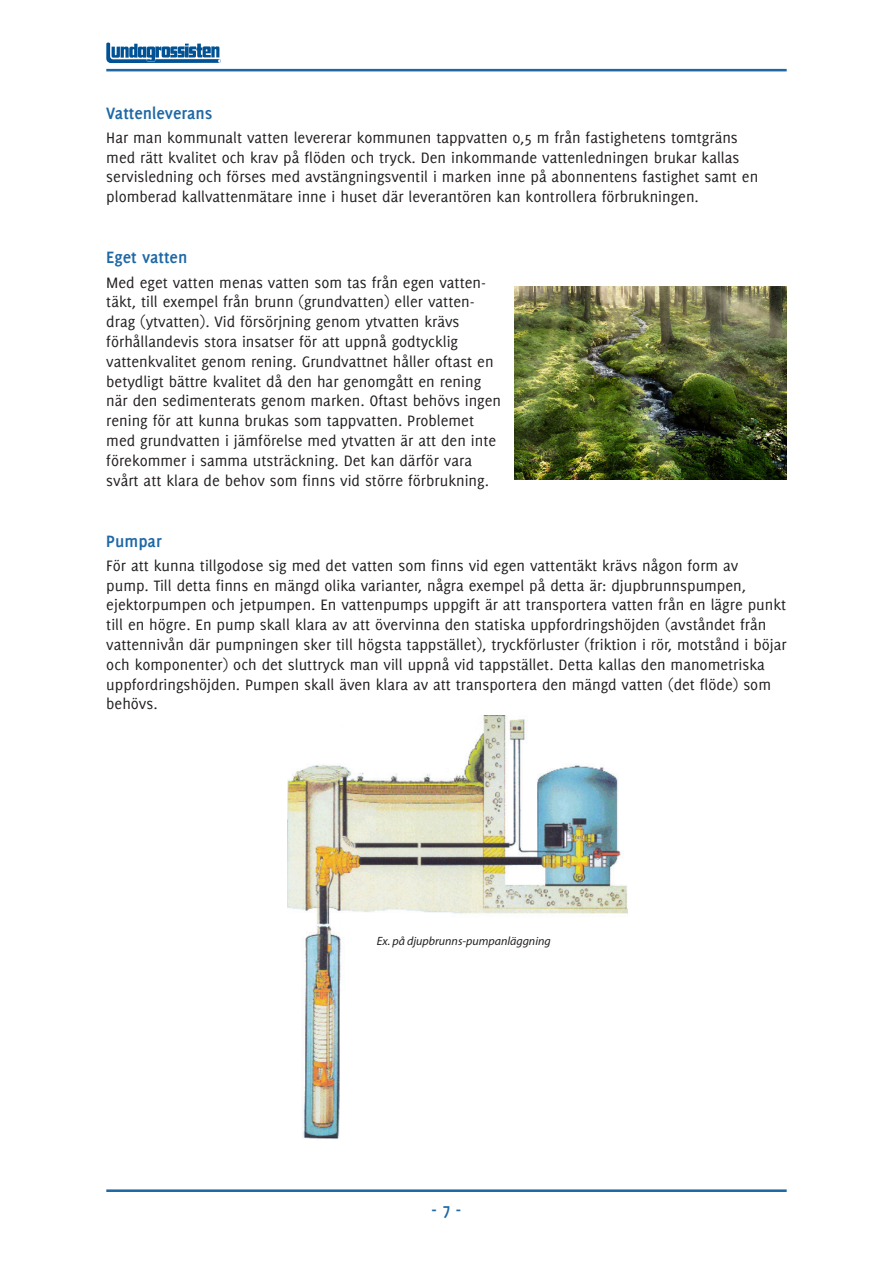
<style>
.page{position:relative;width:893px;height:1263px;background:#fff}
.page>*{position:absolute;margin:0;border:0;box-sizing:border-box;transform-origin:0 0}
.Underrubrik{font:700 18px "Delicious";color:#1e68a6}
.Brödtext{font:16.5px/19.8px "Delicious";color:#231f20}
.Brödtext-2{font:italic 12px "Myriad Pro";color:#231f20}
</style>
<div class="page">
<hr style="left:106px;top:69px;width:681px;height:2px;background:#1e68a6">
<hr style="left:106px;top:1189px;width:681px;height:3px;background:#1e68a6">
<svg style="left:106px;top:43px;width:115px;height:20px"></svg>
<img style="left:288px;top:716px;width:340px;height:423px">
<img style="left:514px;top:286px;width:273px;height:194px">
<p class="Underrubrik" style="left:106px;top:103px;width:108px">Vattenleverans</p>
<p class="Brödtext" style="left:106px;top:127px;width:653px">Har man kommunalt vatten levererar kommunen tappvatten 0,5 m från fastighetens tomtgräns med rätt kvalitet och krav på flöden och tryck. Den inkommande vattenledningen brukar kallas servisledning och förses med avstängningsventil i marken inne på abonnentens fastighet samt en plomberad kallvattenmätare inne i huset där leverantören kan kontrollera förbrukningen.</p>
<p class="Underrubrik" style="left:106px;top:247px;width:83px">Eget vatten</p>
<p class="Brödtext" style="left:106px;top:272px;width:396px">Med eget vatten menas vatten som tas från egen vatten&shy;täkt, till exempel från brunn (grundvatten) eller vatten&shy;drag (ytvatten). Vid försörjning genom ytvatten krävs förhållandevis stora insatser för att uppnå godtycklig vattenkvalitet genom rening. Grundvattnet håller oftast en betydligt bättre kvalitet då den har genomgått en rening när den sedimenterats genom marken. Oftast behövs ingen rening för att kunna brukas som tappvatten. Problemet med grundvatten i jämförelse med ytvatten är att den inte förekommer i samma utsträckning. Det kan därför vara svårt att klara de behov som finns vid större förbrukning.</p>
<p class="Underrubrik" style="left:106px;top:531px;width:57px">Pumpar</p>
<p class="Brödtext" style="left:106px;top:555px;width:682px">För att kunna tillgodose sig med det vatten som finns vid egen vattentäkt krävs någon form av<br>pump. Till detta finns en mängd olika varianter, några exempel på detta är: djupbrunnspumpen, ejektorpumpen och jetpumpen. En vattenpumps uppgift är att transportera vatten från en lägre punkt till en högre. En pump skall klara av att övervinna den statiska uppfordringshöjden (avståndet från vattennivån där pumpningen sker till högsta tappstället), tryckförluster (friktion i rör, motstånd i böjar och komponenter) och det sluttryck man vill uppnå vid tappstället. Detta kallas den manometriska uppfordringshöjden. Pumpen skall även klara av att transportera den mängd vatten (det flöde) som behövs.</p>
<p class="Brödtext-2" style="left:377px;top:934px;width:176px">Ex. på djupbrunns-pumpanläggning</p>
<p class="Underrubrik" style="left:432px;top:1199px;width:31px">- 7 -</p>
</div>
